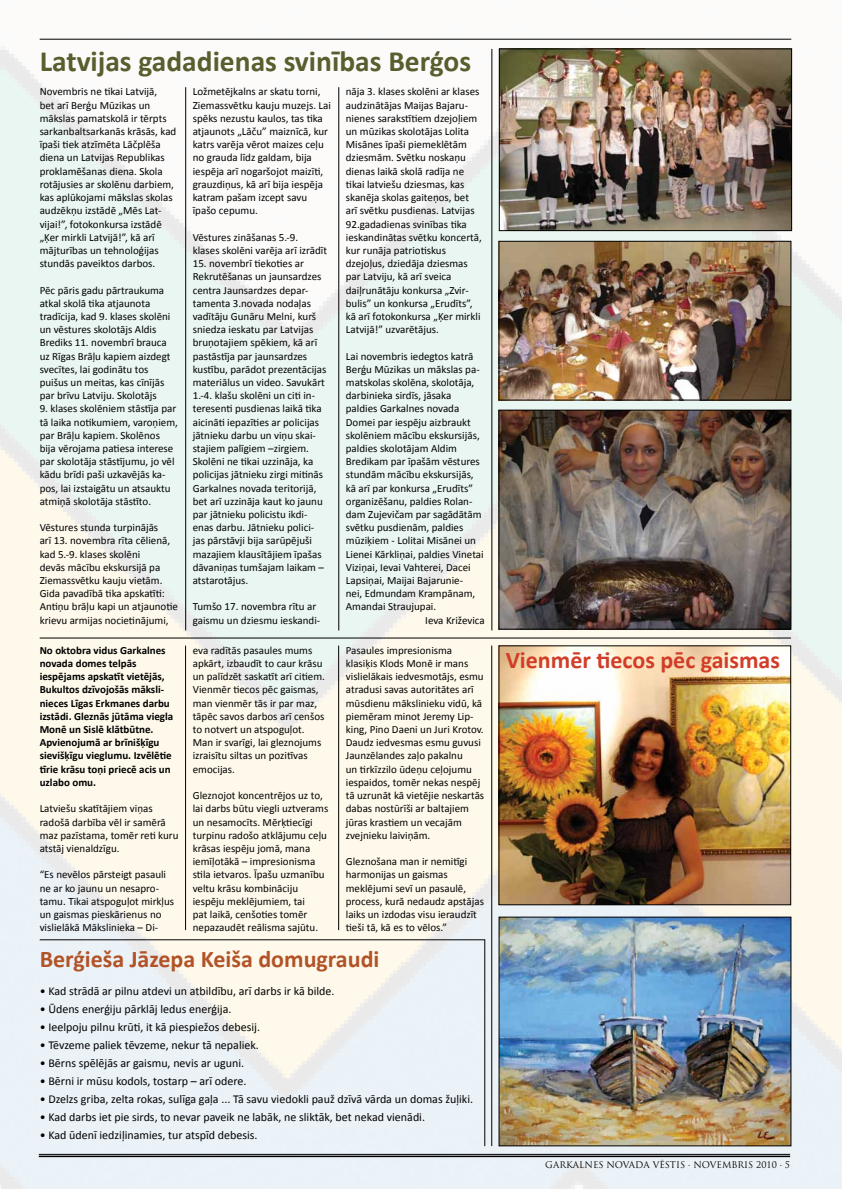
<style>
.page{position:relative;width:842px;height:1191px;background:#fff}
.page>*{position:absolute;margin:0;border:0;box-sizing:border-box;transform-origin:0 0}
.t1{font:700 29.5px "Calibri";color:#5a5e2e}
.t2{font:700 24px "Calibri";color:#b25327}
.t3{font:700 24px "Calibri";color:#d13d28}
.t4{font:12px "Calibri";color:#000}
.t5{font:11px/13.2px "Calibri";color:#000}
.t6{font:700 11px/13.2px "Calibri";color:#000}
.t7{font:9px "Trajan Pro";color:#000}
</style>
<div class="page">
<img style="left:0;top:38px;width:842px;height:1150px">
<hr style="left:39px;top:1154px;width:751px;height:1px;background:#000">
<hr style="left:39px;top:1155px;width:751px;height:2px;background:#000">
<hr style="left:40px;top:39px;width:751px;height:1px;background:#000">
<hr style="left:40px;top:637px;width:751px;height:1px;background:#000">
<hr style="left:185px;top:87px;width:1px;height:543px;background:#000">
<hr style="left:339px;top:87px;width:1px;height:543px;background:#000">
<hr style="left:492px;top:49px;width:1px;height:581px;background:#000">
<img style="left:501px;top:51px;width:289px;height:178px">
<div style="left:499px;top:49px;width:293px;height:182px;border:1px solid #000"></div>
<img style="left:501px;top:243px;width:288px;height:155px">
<div style="left:499px;top:241px;width:292px;height:159px;border:1px solid #000"></div>
<img style="left:501px;top:412px;width:288px;height:215px">
<div style="left:499px;top:410px;width:292px;height:219px;border:1px solid #000"></div>
<hr style="left:40px;top:939px;width:445px;height:1px;background:#000">
<img style="left:501px;top:647px;width:288px;height:256px">
<div style="left:499px;top:645px;width:292px;height:260px;border:1px solid #000"></div>
<hr style="left:185px;top:645px;width:1px;height:285px;background:#000">
<hr style="left:338px;top:645px;width:1px;height:285px;background:#000">
<hr style="left:492px;top:645px;width:1px;height:501px;background:#000">
<img style="left:501px;top:919px;width:288px;height:225px">
<hr style="left:484px;top:939px;width:1px;height:207px;background:#000">
<h1 class="t1" style="left:40px;top:43px;width:433px">Latvijas gadadienas svinības Berģos</h1>
<p class="t5" style="left:40px;top:85px;width:138px">Novembris ne tikai Latvijā,<br>bet arī Berģu Mūzikas un mākslas pamatskolā ir tērpts sarkanbaltsarkanās krāsās, kad īpaši tiek atzīmēta Lāčplēša diena un Latvijas Republikas proklamēšanas diena. Skola rotājusies ar skolēnu darbiem, kas aplūkojami mākslas skolas audzēkņu izstādē „Mēs Lat&shy;vijai!”, fotokonkursa izstādē „Ķer mirkli Latvijā!”, kā arī mājturības un tehnoloģijas stundās paveiktos darbos.</p>
<p class="t5" style="left:40px;top:283px;width:132px">Pēc pāris gadu pārtraukuma atkal skolā tika atjaunota tradīcija, kad 9. klases skolēni un vēstures skolotājs Aldis<br>Brediks 11. novembrī brauca uz Rīgas Brāļu kapiem aizdegt svecītes, lai godinātu tos puišus un meitas, kas cīnījās par brīvu Latviju. Skolotājs</p>
<p class="t5" style="left:40px;top:401px;width:140px">9. klases skolēniem stāstīja par tā laika notikumiem, varoņiem, par Brāļu kapiem. Skolēnos bija vērojama patiesa interese par skolotāja stāstījumu, jo vēl kādu brīdi paši uzkavējās ka&shy;pos, lai izstaigātu un atsauktu atmiņā skolotāja stāstīto.</p>
<p class="t5" style="left:40px;top:520px;width:140px">Vēstures stunda turpinājās<br>arī 13. novembra rīta cēlienā, kad 5.-9. klases skolēni<br>devās mācību ekskursijā pa<br>Ziemassvētku kauju vietām.<br>Gida pavadībā tika apskatīti:<br>Antiņu brāļu kapi un atjaunotie krievu armijas nocietinājumi,</p>
<p class="t5" style="left:193px;top:85px;width:140px">Ložmetējkalns ar skatu torni,<br>Ziemassvētku kauju muzejs. Lai spēks nezustu kaulos, tas tika atjaunots „Lāču” maiznīcā, kur katrs varēja vērot maizes ceļu no grauda līdz galdam, bija iespēja arī nogaršojot maizīti, grauzdiņus, kā arī bija iespēja katram pašam izcept savu īpašo cepumu.</p>
<p class="t5" style="left:193px;top:230px;width:136px">Vēstures zināšanas 5.-9. klases skolēni varēja arī izrādīt</p>
<p class="t5" style="left:193px;top:256px;width:135px">15. novembrī tiekoties ar<br>Rekrutēšanas un jaunsardzes centra Jaunsardzes depar&shy;tamenta 3.novada nodaļas vadītāju Gunāru Melni, kurš sniedza ieskatu par Latvijas bruņotajiem spēkiem, kā arī pastāstīja par jaunsardzes kustību, parādot prezentācijas materiālus un video. Savukārt<br>1.-4. klašu skolēni un citi in&shy;teresenti pusdienas laikā tika aicināti iepazīties ar policijas jātnieku darbu un viņu skai&shy;stajiem palīgiem –zirgiem.<br>Skolēni ne tikai uzzināja, ka policijas jātnieku zirgi mitinās<br>Garkalnes novada teritorijā, bet arī uzzināja kaut ko jaunu par jātnieku policistu ikdi&shy;enas darbu. Jātnieku polici&shy;jas pārstāvji bija sarūpējuši mazajiem klausītājiem īpašas dāvaniņas tumšajam laikam – atstarotājus.</p>
<p class="t5" style="left:193px;top:599px;width:129px">Tumšo 17. novembra rītu ar gaismu un dziesmu ieskandi-</p>
<p class="t5" style="left:346px;top:85px;width:137px">nāja 3. klases skolēni ar klases audzinātājas Maijas Bajaru&shy;nienes sarakstītiem dzejoļiem un mūzikas skolotājas Lolita<br>Misānes īpaši piemeklētām dziesmām. Svētku noskaņu dienas laikā skolā radīja ne tikai latviešu dziesmas, kas skanēja skolas gaiteņos, bet arī svētku pusdienas. Latvijas<br>92.gadadienas svinības tika ieskandinātas svētku koncertā, kur runāja patriotiskus dzejoļus, dziedāja dziesmas par Latviju, kā arī sveica daiļrunātāju konkursa „Zvir&shy;bulis” un konkursa „Erudīts”, kā arī fotokonkursa „Ķer mirkli<br>Latvijā!” uzvarētājus.</p>
<p class="t5" style="left:346px;top:349px;width:129px">Lai novembris iedegtos katrā</p>
<p class="t5" style="left:346px;top:362px;width:135px">Berģu Mūzikas un mākslas pa-</p>
<p class="t5" style="left:346px;top:375px;width:130px">matskolas skolēna, skolotāja,</p>
<p class="t5" style="left:346px;top:388px;width:107px">darbinieka sirdīs, jāsaka</p>
<p class="t5" style="left:346px;top:401px;width:115px">paldies Garkalnes novada</p>
<p class="t5" style="left:346px;top:415px;width:126px">Domei par iespēju aizbraukt</p>
<p class="t5" style="left:346px;top:428px;width:135px">skolēniem mācību ekskursijās,</p>
<p class="t5" style="left:346px;top:441px;width:113px">paldies skolotājam Aldim</p>
<p class="t5" style="left:346px;top:454px;width:136px">Bredikam par īpašām vēstures</p>
<p class="t5" style="left:346px;top:467px;width:129px">stundām mācību ekskursijās,</p>
<p class="t5" style="left:346px;top:481px;width:129px">kā arī par konkursa „Erudīts”</p>
<p class="t5" style="left:346px;top:494px;width:128px">organizēšanu, paldies Rolan-</p>
<p class="t5" style="left:346px;top:507px;width:137px">dam Zujevičam par sagādātām</p>
<p class="t5" style="left:346px;top:520px;width:119px">svētku pusdienām, paldies</p>
<p class="t5" style="left:346px;top:533px;width:132px">mūziķiem - Lolitai Misānei un</p>
<p class="t5" style="left:346px;top:547px;width:139px">Lienei Kārkliņai, paldies Vinetai</p>
<p class="t5" style="left:346px;top:560px;width:126px">Viziņai, Ievai Vahterei, Dacei</p>
<p class="t5" style="left:346px;top:573px;width:119px">Lapsiņai, Maijai Bajarunie-</p>
<p class="t5" style="left:346px;top:586px;width:131px">nei, Edmundam Krampānam,</p>
<p class="t5" style="left:346px;top:599px;width:92px">Amandai Straujupai.</p>
<p class="t5" style="left:425px;top:613px;width:61px">Ieva Križevica</p>
<p class="t6" style="left:40px;top:643px;width:135px">No oktobra vidus Garkalnes novada domes telpās iespējams apskatīt vietējās,<br>Bukultos dzīvojošās māksli&shy;nieces Līgas Erkmanes darbu izstādi. Gleznās jūtāma viegla<br>Monē un Sislē klātbūtne.<br>Apvienojumā ar brīnišķīgu sievišķīgu vieglumu. Izvēlētie tīrie krāsu toņi priecē acis un uzlabo omu.</p>
<p class="t5" style="left:40px;top:801px;width:140px">Latviešu skatītājiem viņas radošā darbība vēl ir samērā maz pazīstama, tomēr reti kuru atstāj vienaldzīgu.</p>
<p class="t5" style="left:40px;top:867px;width:136px">“Es nevēlos pārsteigt pasauli ne ar ko jaunu un nesapro&shy;tamu. Tikai atspoguļot mirkļus un gaismas pieskārienus no vislielākā Mākslinieka – Di-</p>
<p class="t5" style="left:193px;top:643px;width:134px">eva radītās pasaules mums apkārt, izbaudīt to caur krāsu un palīdzēt saskatīt arī citiem.<br>Vienmēr tiecos pēc gaismas, man vienmēr tās ir par maz, tāpēc savos darbos arī cenšos to notvert un atspoguļot.<br>Man ir svarīgi, lai gleznojums izraisītu siltas un pozitīvas emocijas.</p>
<p class="t5" style="left:193px;top:788px;width:137px">Gleznojot koncentrējos uz to, lai darbs būtu viegli uztverams un nesamocīts. Mērķtiecīgi turpinu radošo atklājumu ceļu krāsas iespēju jomā, mana iemīļotākā – impresionisma stila ietvaros. Īpašu uzmanību veltu krāsu kombināciju iespēju meklējumiem, tai<br>pat laikā, cenšoties tomēr nepazaudēt reālisma sajūtu.</p>
<p class="t5" style="left:346px;top:643px;width:140px">Pasaules impresionisma klasiķis Klods Monē ir mans vislielākais iedvesmotājs, esmu atradusi savas autoritātes arī mūsdienu mākslinieku vidū, kā piemēram minot Jeremy Lip&shy;king, Pino Daeni un Juri Krotov.<br>Daudz iedvesmas esmu guvusi<br>Jaunzēlandes zaļo pakalnu<br>un tirkīzzilo ūdeņu ceļojumu iespaidos, tomēr nekas nespēj tā uzrunāt kā vietējie neskartās dabas nostūrīši ar baltajiem jūras krastiem un vecajām zvejnieku laiviņām.</p>
<p class="t5" style="left:346px;top:854px;width:140px">Gleznošana man ir nemitīgi harmonijas un gaismas meklējumi sevī un pasaulē, process, kurā nedaudz apstājas laiks un izdodas visu ieraudzīt tieši tā, kā es to vēlos.”</p>
<h2 class="t2" style="left:40px;top:944px;width:341px">Berģieša Jāzepa Keiša domugraudi</h2>
<p class="t4" style="left:40px;top:983px;width:296px">• Kad strādā ar pilnu atdevi un atbildību, arī darbs ir kā bilde.</p>
<p class="t4" style="left:40px;top:1001px;width:193px">• Ūdens enerģiju pārklāj ledus enerģija.</p>
<p class="t4" style="left:40px;top:1019px;width:222px">• Ieelpoju pilnu krūti, it kā piespiežos debesij.</p>
<p class="t4" style="left:40px;top:1037px;width:221px">• Tēvzeme paliek tēvzeme, nekur tā nepaliek.</p>
<p class="t4" style="left:40px;top:1055px;width:206px">• Bērns spēlējās ar gaismu, nevis ar uguni.</p>
<p class="t4" style="left:40px;top:1073px;width:208px">• Bērni ir mūsu kodols, tostarp – arī odere.</p>
<p class="t4" style="left:40px;top:1091px;width:435px">• Dzelzs griba, zelta rokas, sulīga gaļa ... Tā savu viedokli pauž dzīvā vārda un domas žuļiki.</p>
<p class="t4" style="left:40px;top:1109px;width:387px">• Kad darbs iet pie sirds, to nevar paveik ne labāk, ne sliktāk, bet nekad vienādi.</p>
<p class="t4" style="left:40px;top:1127px;width:219px">• Kad ūdenī iedziļinamies, tur atspīd debesis.</p>
<h2 class="t3" style="left:506px;top:645px;width:276px">Vienmēr tiecos pēc gaismas</h2>
<p class="t7" style="left:545px;top:1158px;width:246px">GARKALNES NOVADA VĒSTIS · NOVEMBRIS 2010 · 5</p>
</div>
